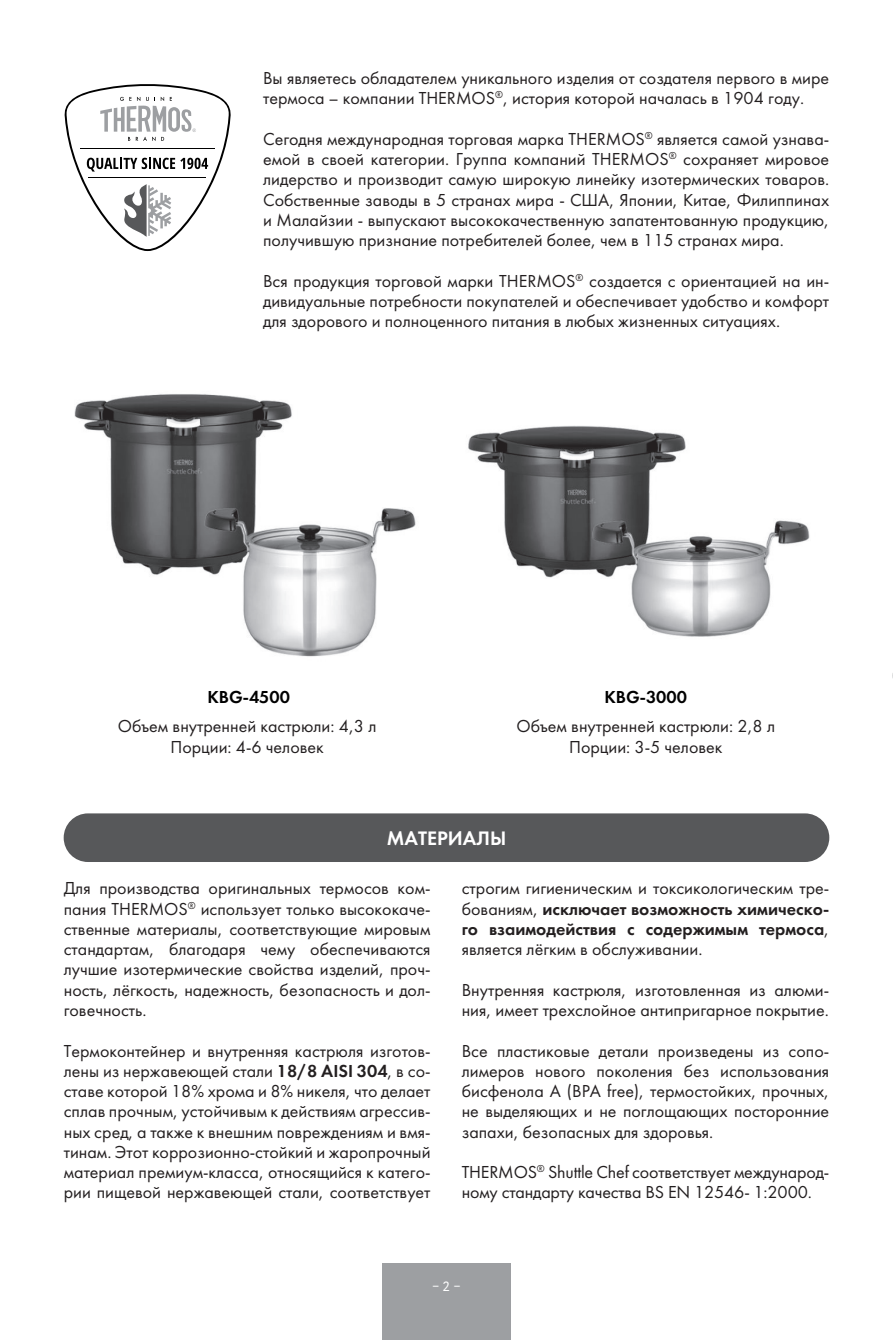
<style>
.page{position:relative;width:893px;height:1340px;background:#fff}
.page>*{position:absolute;margin:0;border:0;box-sizing:border-box;transform-origin:0 0}
.t1{font:20.25px "Futura Demi";color:#fff}
.t2{font:18px/20.2px "Futura";color:#231f20;text-align:justify}
.t3{font:18px/20.2px "Futura Demi";color:#231f20}
.t4{font:18px "Futura Demi";color:#000}
.t5{font:13.5px "Circe";color:#fff}
.s1{font-family:"Futura Demi"}
.s2{font-family:"Futura"}
</style>
<div class="page">
<div style="left:382px;top:1262px;width:129px;height:77px;background:#9d9fa2"></div>
<div style="left:64px;top:813px;width:765px;height:49px;background:#57585a;border-radius:24px"></div>
<svg style="left:64px;top:84px;width:167px;height:167px"></svg>
<img style="left:468px;top:425px;width:342px;height:212px">
<img style="left:74px;top:394px;width:342px;height:263px">
<p class="t2" style="left:263px;top:68px;width:568px">Вы являетесь обладателем уникального изделия от создателя первого в мире термоса – компании THERMOS<sup>®</sup>, история которой началась в 1904 году.</p>
<p class="t2" style="left:263px;top:129px;width:568px">Сегодня международная торговая марка THERMOS<sup>®</sup> является самой узнава&shy;емой в своей категории. Группа компаний THERMOS<sup>®</sup> сохраняет мировое лидерство и производит самую широкую линейку изотермических товаров.<br>Собственные заводы в 5 странах мира - США, Японии, Китае, Филиппинах и Малайзии - выпускают высококачественную запатентованную продукцию, получившую признание потребителей более, чем в 115 странах мира.</p>
<p class="t2" style="left:263px;top:270px;width:568px">Вся продукция торговой марки THERMOS<sup>®</sup> создается с ориентацией на ин&shy;дивидуальные потребности покупателей и обеспечивает удобство и комфорт для здорового и полноценного питания в любых жизненных ситуациях.</p>
<p class="t4" style="left:208px;top:685px;width:84px">KBG-4500</p>
<p class="t4" style="left:604px;top:685px;width:84px">KBG-3000</p>
<p class="t2" style="left:118px;top:716px;width:260px;text-align:center">Объем внутренней кастрюли: 4,3 л<br>Порции: 4-6 человек</p>
<p class="t2" style="left:516px;top:716px;width:260px;text-align:center">Объем внутренней кастрюли: 2,8 л<br>Порции: 3-5 человек</p>
<p class="t1" style="left:387px;top:825px;width:121px">МАТЕРИАЛЫ</p>
<p class="t2" style="left:64px;top:878px;width:368px">Для производства оригинальных термосов ком&shy;пания THERMOS<sup>®</sup> использует только высококаче&shy;ственные материалы, соответствующие мировым стандартам, благодаря чему обеспечиваются лучшие изотермические свойства изделий, проч&shy;ность, лёгкость, надежность, безопасность и дол&shy;говечность.</p>
<p class="t2" style="left:64px;top:1040px;width:368px">Термоконтейнер и внутренняя кастрюля изготов&shy;лены из нержавеющей стали <span class="s1">18/8 AISI 304</span>, в со&shy;ставе которой 18% хрома и 8% никеля, что делает сплав прочным, устойчивым к действиям агрессив&shy;ных сред, а также к внешним повреждениям и вмя&shy;тинам. Этот коррозионно-стойкий и жаропрочный материал премиум-класса, относящийся к катего&shy;рии пищевой нержавеющей стали, соответствует</p>
<p class="t2" style="left:462px;top:878px;width:369px">строгим гигиеническим и токсикологическим тре-</p>
<p class="t3" style="left:462px;top:898px;width:369px"><span class="s2">бованиям,</span> исключает возможность химическо&shy;го взаимодействия с содержимым термоса<span class="s2">,</span></p>
<p class="t2" style="left:462px;top:939px;width:242px">является лёгким в обслуживании.</p>
<p class="t2" style="left:462px;top:979px;width:369px">Внутренняя кастрюля, изготовленная из алюми&shy;ния, имеет трехслойное антипригарное покрытие.</p>
<p class="t2" style="left:462px;top:1040px;width:369px">Все пластиковые детали произведены из сопо&shy;лимеров нового поколения без использования бисфенола А (BPA free), термостойких, прочных, не выделяющих и не поглощающих посторонние запахи, безопасных для здоровья.</p>
<p class="t2" style="left:462px;top:1161px;width:369px">THERMOS<sup>®</sup> Shuttle Chef соответствует международ&shy;ному стандарту качества BS EN 12546- 1:2000.</p>
<p class="t5" style="left:432px;top:1277px;width:31px">‒ 2 ‒</p>
</div>
